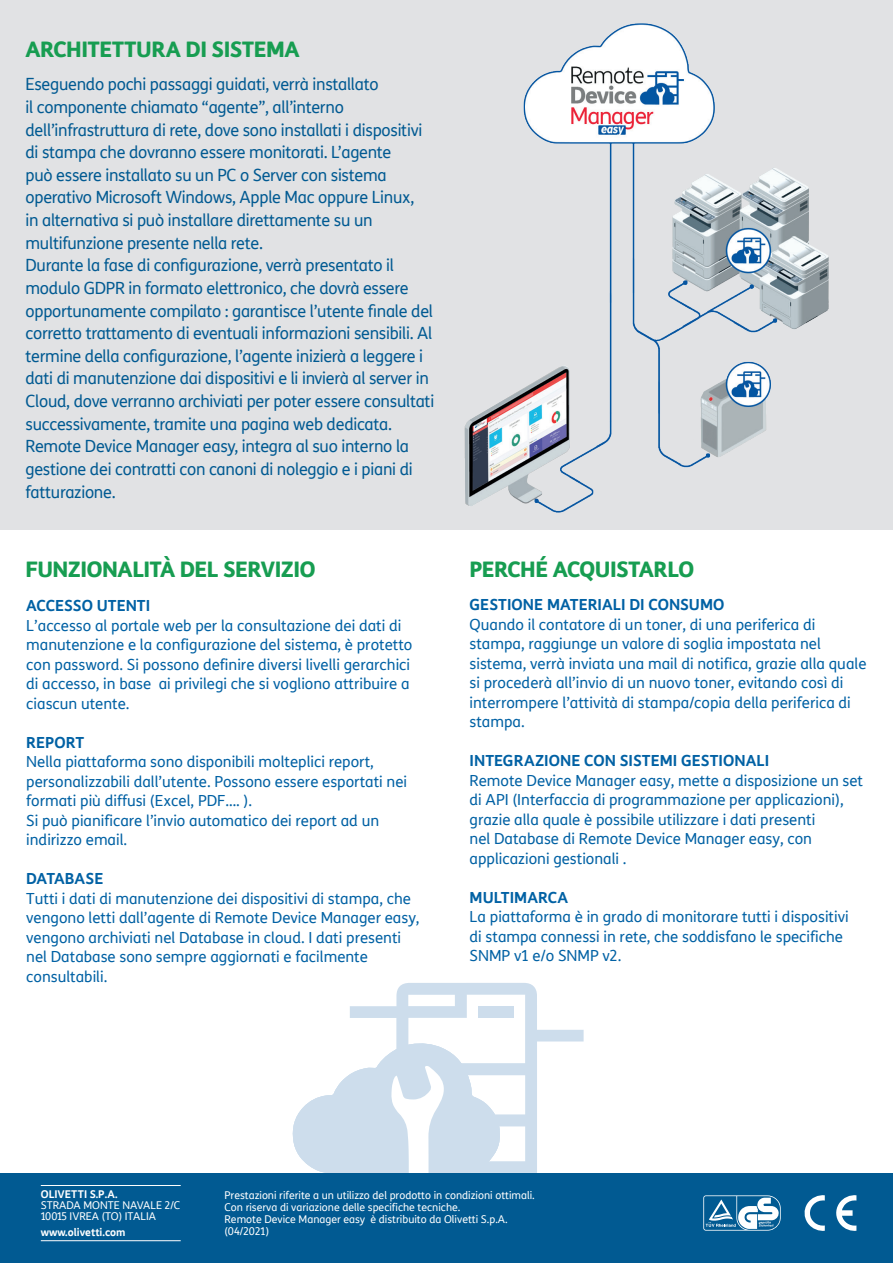
<style>
.page{position:relative;width:893px;height:1263px;background:#fff}
.page>*{position:absolute;margin:0;border:0;box-sizing:border-box;transform-origin:0 0}
.t1{font:800 21px "TIM Sans";letter-spacing:-.025em;color:#179d51}
.t2{font:16.5px/22.6px "TIM Sans";letter-spacing:-.015em;color:#015a92}
.t3{font:15px/19.5px "TIM Sans";color:#0161a4}
.t4{font:700 15px "TIM Sans";color:#0161a4}
.t5{font:10.5px/12px "TIM Sans";color:#fff}
.t6{font:700 10.5px "TIM Sans";color:#fff}
</style>
<div class="page">
<svg style="left:292px;top:983px;width:292px;height:191px"></svg>
<div style="left:0;top:0;width:893px;height:529px;background:#e1e2e4"></div>
<div style="left:0;top:1174px;width:893px;height:89px;background:#015a92"></div>
<hr style="left:41px;top:1185px;width:140px;height:1px;background:#fff">
<hr style="left:41px;top:1240px;width:140px;height:1px;background:#fff">
<svg style="left:836px;top:1195px;width:20px;height:36px"></svg>
<svg style="left:804px;top:1195px;width:21px;height:36px"></svg>
<svg style="left:703px;top:1195px;width:78px;height:35px"></svg>
<img style="left:446px;top:23px;width:408px;height:507px">
<h1 class="t1" style="left:26px;top:33px;width:276px">ARCHITETTURA DI SISTEMA</h1>
<p class="t2" style="left:26px;top:73px;width:410px">Eseguendo pochi passaggi guidati, verrà installato<br>il componente chiamato “agente”, all’interno dell’infrastruttura di rete, dove sono installati i dispositivi di stampa che dovranno essere monitorati. L’agente<br>può essere installato su un PC o Server con sistema operativo Microsoft Windows, Apple Mac oppure Linux,<br>in alternativa si può installare direttamente su un multifunzione presente nella rete.<br>Durante la fase di configurazione, verrà presentato il modulo GDPR in formato elettronico, che dovrà essere opportunamente compilato : garantisce l’utente finale del corretto trattamento di eventuali informazioni sensibili. Al termine della configurazione, l’agente inizierà a leggere i dati di manutenzione dai dispositivi e li invierà al server in Cloud, dove verranno archiviati per poter essere consultati successivamente, tramite una pagina web dedicata.<br>Remote Device Manager easy, integra al suo interno la gestione dei contratti con canoni di noleggio e i piani di fatturazione.</p>
<h1 class="t1" style="left:26px;top:553px;width:291px">FUNZIONALITÀ DEL SERVIZIO</h1>
<h1 class="t1" style="left:470px;top:553px;width:226px">PERCHÉ ACQUISTARLO</h1>
<p class="t4" style="left:26px;top:594px;width:125px">ACCESSO UTENTI</p>
<p class="t3" style="left:26px;top:615px;width:388px">L’accesso al portale web per la consultazione dei dati di manutenzione e la configurazione del sistema, è protetto con password. Si possono definire diversi livelli gerarchici di accesso, in base ai privilegi che si vogliono attribuire a ciascun utente.</p>
<p class="t4" style="left:26px;top:731px;width:59px">REPORT</p>
<p class="t3" style="left:26px;top:752px;width:382px">Nella piattaforma sono disponibili molteplici report, personalizzabili dall’utente. Possono essere esportati nei formati più diffusi (Excel, PDF…. ).<br>Si può pianificare l’invio automatico dei report ad un indirizzo email.</p>
<p class="t4" style="left:26px;top:867px;width:79px">DATABASE</p>
<p class="t3" style="left:26px;top:888px;width:395px">Tutti i dati di manutenzione dei dispositivi di stampa, che vengono letti dall’agente di Remote Device Manager easy, vengono archiviati nel Database in cloud. I dati presenti nel Database sono sempre aggiornati e facilmente consultabili.</p>
<p class="t4" style="left:470px;top:593px;width:256px">GESTIONE MATERIALI DI CONSUMO</p>
<p class="t3" style="left:470px;top:614px;width:398px">Quando il contatore di un toner, di una periferica di stampa, raggiunge un valore di soglia impostata nel sistema, verrà inviata una mail di notifica, grazie alla quale si procederà all’invio di un nuovo toner, evitando così di interrompere l’attività di stampa/copia della periferica di stampa.</p>
<p class="t4" style="left:470px;top:749px;width:301px">INTEGRAZIONE CON SISTEMI GESTIONALI</p>
<p class="t3" style="left:470px;top:770px;width:395px">Remote Device Manager easy, mette a disposizione un set di API (Interfaccia di programmazione per applicazioni), grazie alla quale è possibile utilizzare i dati presenti<br>nel Database di Remote Device Manager easy, con applicazioni gestionali .</p>
<p class="t4" style="left:470px;top:886px;width:100px">MULTIMARCA</p>
<p class="t3" style="left:470px;top:907px;width:381px">La piattaforma è in grado di monitorare tutti i dispositivi di stampa connessi in rete, che soddisfano le specifiche<br>SNMP v1 e/o SNMP v2.</p>
<p class="t6" style="left:41px;top:1186px;width:78px">OLIVETTI S.P.A.</p>
<p class="t5" style="left:41px;top:1199px;width:141px;line-height:11.2px">STRADA MONTE NAVALE 2/C<br>10015 IVREA (TO) ITALIA</p>
<p class="t6" style="left:41px;top:1224px;width:86px">www.olivetti.com</p>
<p class="t5" style="left:225px;top:1189px;width:312px">Prestazioni riferite a un utilizzo del prodotto in condizioni ottimali.<br>Con riserva di variazione delle specifiche tecniche.<br>Remote Device Manager easy è distribuito da Olivetti S.p.A. (04/2021)</p>
</div>
